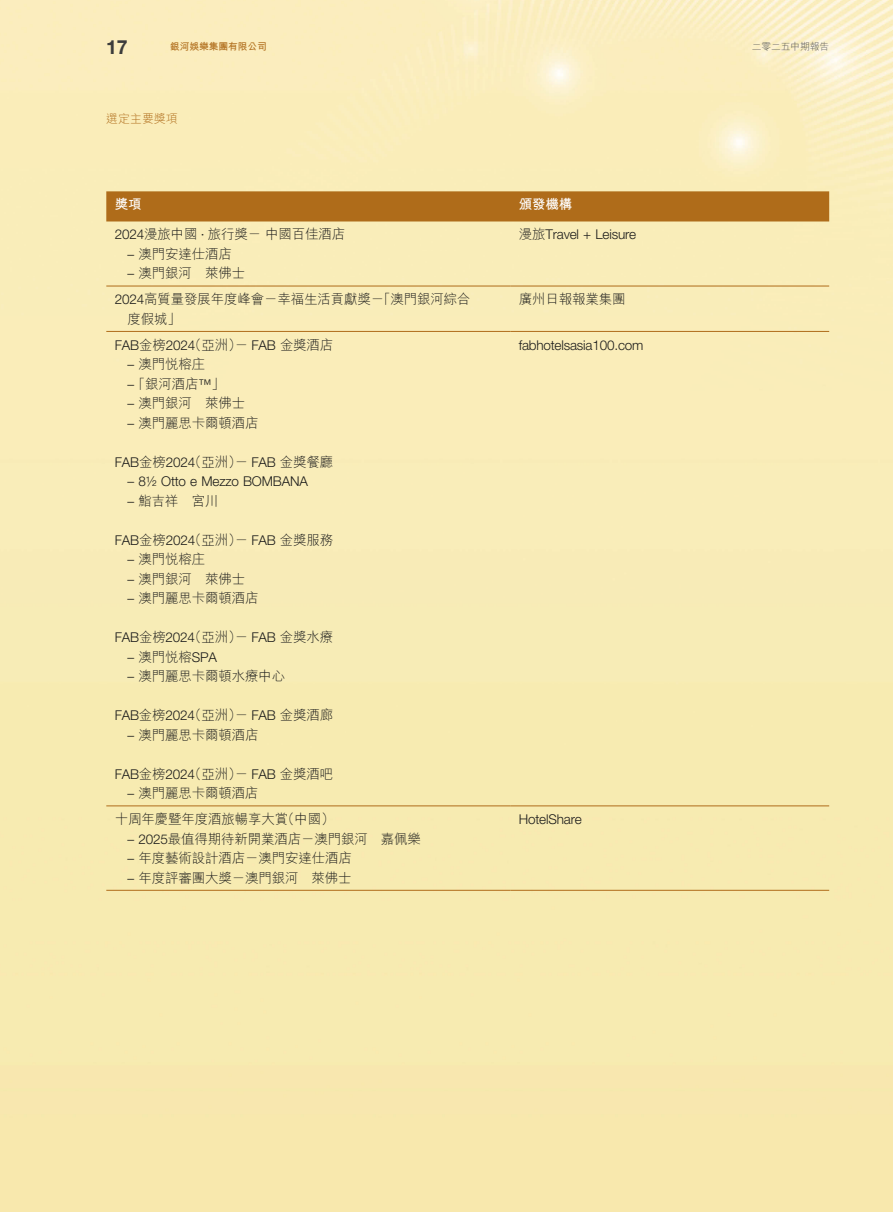
<style>
.page{position:relative;width:893px;height:1212px;background:#fff}
.page>*{position:absolute;margin:0;border:0;box-sizing:border-box;transform-origin:0 0}
.t1{font:700 19.5px "Helvetica Neue LT Pro";color:#3c3c3b}
.t2{font:300 13.5px/19.5px "M Hei HK";letter-spacing:-.015em;color:#1c1c1b}
.t3{font:300 13.5px "Helvetica Neue LT Pro";letter-spacing:-.015em;color:#1c1c1b}
.t4{font:700 13.5px "M Hei HK";letter-spacing:-.015em;color:#fff}
.t5{font:300 12px "M Hei HK";letter-spacing:-.01em;color:#af6c1a}
.t6{font:700 9.75px "M Hei HK";letter-spacing:-.01em;color:#af6c1a}
.t7{font:300 9.75px "M Hei HK";letter-spacing:-.01em;color:#575756}
.s1{font-family:"Helvetica Neue LT Pro"}
.s2{font-family:"M Hei HK"}
</style>
<div class="page">
<img style="left:0;top:0;width:893px;height:1212px">
<div style="left:106px;top:191px;width:723px;height:30px;background:#af6c1a"></div>
<hr style="left:106px;top:286px;width:404px;height:1px;background:#af6c1a">
<hr style="left:510px;top:286px;width:319px;height:1px;background:#af6c1a">
<hr style="left:106px;top:331px;width:404px;height:1px;background:#af6c1a">
<hr style="left:510px;top:331px;width:319px;height:1px;background:#af6c1a">
<hr style="left:106px;top:805px;width:404px;height:1px;background:#af6c1a">
<hr style="left:510px;top:805px;width:319px;height:1px;background:#af6c1a">
<hr style="left:106px;top:890px;width:404px;height:1px;background:#af6c1a">
<hr style="left:510px;top:890px;width:319px;height:1px;background:#af6c1a">
<h1 class="t1" style="left:106px;top:35px;width:23px">17</h1>
<p class="t6" style="left:170px;top:39px;width:98px">銀河娛樂集團有限公司</p>
<p class="t7" style="left:752px;top:39px;width:79px">二零二五中期報告</p>
<p class="t5" style="left:106px;top:110px;width:73px">選定主要獎項</p>
<p class="t4" style="left:115px;top:194px;width:28px">獎項</p>
<p class="t4" style="left:519px;top:194px;width:55px">頒發機構</p>
<p class="t2" style="left:115px;top:224px;width:232px"><span class="s1">2024</span>漫旅中國 <span class="s1">·</span> 旅行獎－中國百佳酒店</p>
<p class="t2" style="left:128px;top:244px;width:106px"><span class="s1">–</span> 澳門安達仕酒店</p>
<p class="t2" style="left:128px;top:263px;width:119px"><span class="s1">–</span> 澳門銀河 萊佛士</p>
<p class="t3" style="left:519px;top:226px;width:119px"><span class="s2">漫旅</span>Travel + Leisure</p>
<p class="t2" style="left:128px;top:289px;width:345px;text-indent:-13px"><span class="s1">2024</span>高質量發展年度峰會－幸福生活貢獻獎－「澳門銀河綜合度假城」</p>
<p class="t2" style="left:519px;top:289px;width:108px">廣州日報報業集團</p>
<p class="t2" style="left:115px;top:334px;width:220px"><span class="s1">FAB</span>金榜<span class="s1">2024</span>（亞洲）－ <span class="s1">FAB</span> 金獎酒店</p>
<p class="t2" style="left:128px;top:354px;width:79px"><span class="s1">–</span> 澳門悅榕庄</p>
<p class="t2" style="left:128px;top:373px;width:99px"><span class="s1">–</span> 「銀河酒店<span class="s1">™</span>」</p>
<p class="t2" style="left:128px;top:393px;width:119px"><span class="s1">–</span> 澳門銀河 萊佛士</p>
<p class="t2" style="left:128px;top:412px;width:132px"><span class="s1">–</span> 澳門麗思卡爾頓酒店</p>
<p class="t2" style="left:115px;top:451px;width:220px"><span class="s1">FAB</span>金榜<span class="s1">2024</span>（亞洲）－ <span class="s1">FAB</span> 金獎餐廳</p>
<p class="t3" style="left:128px;top:473px;width:182px">– 8½ Otto e Mezzo BOMBANA</p>
<p class="t2" style="left:128px;top:490px;width:93px"><span class="s1">–</span> 鮨吉祥 宮川</p>
<p class="t2" style="left:115px;top:529px;width:220px"><span class="s1">FAB</span>金榜<span class="s1">2024</span>（亞洲）－ <span class="s1">FAB</span> 金獎服務</p>
<p class="t2" style="left:128px;top:549px;width:79px"><span class="s1">–</span> 澳門悅榕庄</p>
<p class="t2" style="left:128px;top:568px;width:119px"><span class="s1">–</span> 澳門銀河 萊佛士</p>
<p class="t2" style="left:128px;top:588px;width:132px"><span class="s1">–</span> 澳門麗思卡爾頓酒店</p>
<p class="t2" style="left:115px;top:627px;width:220px"><span class="s1">FAB</span>金榜<span class="s1">2024</span>（亞洲）－ <span class="s1">FAB</span> 金獎水療</p>
<p class="t3" style="left:128px;top:648px;width:91px">– <span class="s2">澳門悅榕</span>SPA</p>
<p class="t2" style="left:128px;top:666px;width:159px"><span class="s1">–</span> 澳門麗思卡爾頓水療中心</p>
<p class="t2" style="left:115px;top:705px;width:220px"><span class="s1">FAB</span>金榜<span class="s1">2024</span>（亞洲）－ <span class="s1">FAB</span> 金獎酒廊</p>
<p class="t2" style="left:127px;top:724px;width:132px"><span class="s1">–</span> 澳門麗思卡爾頓酒店</p>
<p class="t2" style="left:115px;top:763px;width:220px"><span class="s1">FAB</span>金榜<span class="s1">2024</span>（亞洲）－ <span class="s1">FAB</span> 金獎酒吧</p>
<p class="t2" style="left:127px;top:783px;width:132px"><span class="s1">–</span> 澳門麗思卡爾頓酒店</p>
<p class="t3" style="left:519px;top:336px;width:126px">fabhotelsasia100.com</p>
<p class="t2" style="left:115px;top:809px;width:221px">十周年慶暨年度酒旅暢享大賞（中國）</p>
<p class="t2" style="left:128px;top:828px;width:295px"><span class="s1">– 2025</span>最值得期待新開業酒店－澳門銀河 嘉佩樂</p>
<p class="t2" style="left:128px;top:848px;width:226px"><span class="s1">–</span> 年度藝術設計酒店－澳門安達仕酒店</p>
<p class="t2" style="left:128px;top:867px;width:226px"><span class="s1">–</span> 年度評審團大獎－澳門銀河 萊佛士</p>
<p class="t3" style="left:519px;top:811px;width:64px">HotelShare</p>
</div>
